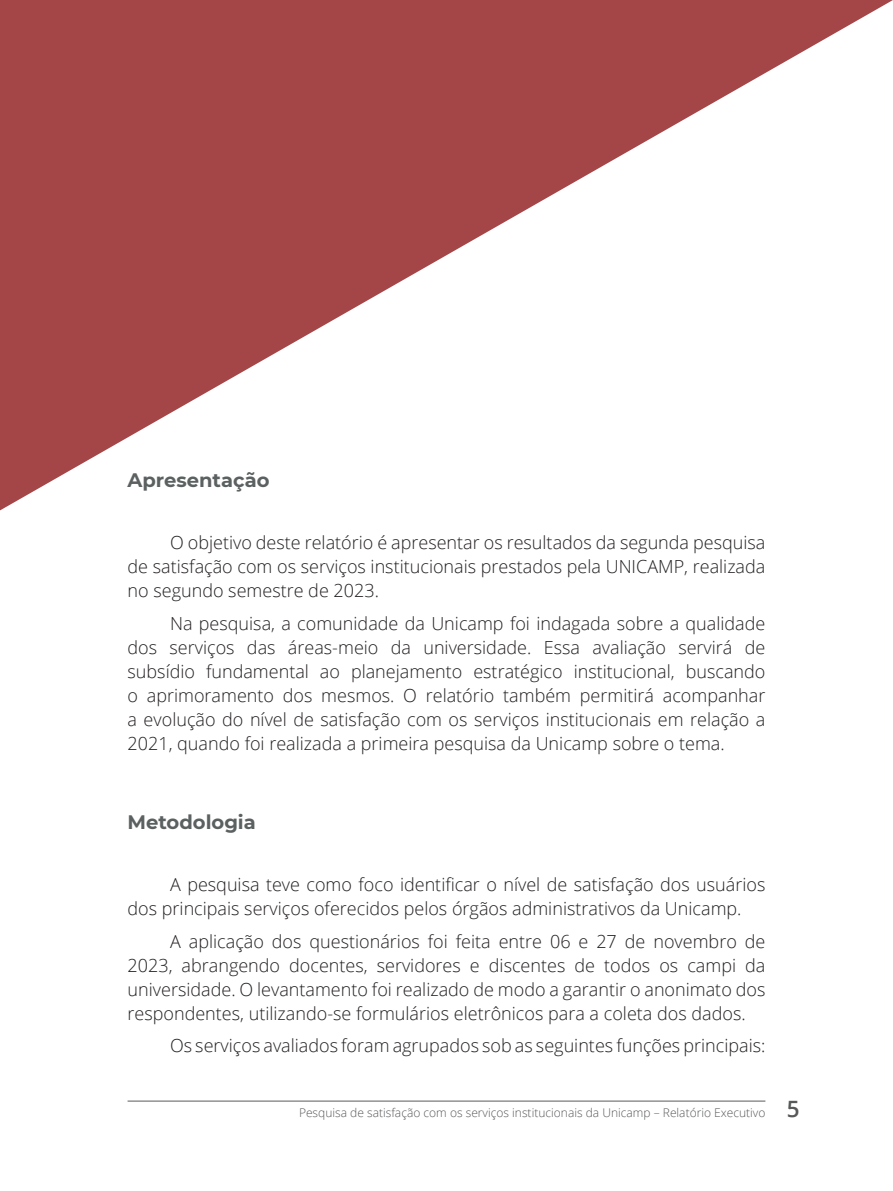
<style>
.page{position:relative;width:893px;height:1191px;background:#fff}
.page>*{position:absolute;margin:0;border:0;box-sizing:border-box;transform-origin:0 0}
.t1{font:700 19.5px "Montserrat";color:#5b6061}
.t2{font:300 18px/24px "Open Sans";color:#231f20;text-align:justify}
.t3{font:300 12px "Open Sans";color:#57585a}
.s1{font-weight:600;font-size:22.5px}
</style>
<div class="page">
<hr style="left:128px;top:1100px;width:637px;height:1px;background:#6c6d70">
<svg style="left:0;top:0;width:893px;height:510px"></svg>
<p class="t1" style="left:128px;top:466px;width:144px">Apresentação</p>
<p class="t2" style="left:128px;top:530px;width:639px;text-indent:43px">O objetivo deste relatório é apresentar os resultados da segunda pesquisa de satisfação com os serviços institucionais prestados pela UNICAMP, realizada no segundo semestre de 2023.</p>
<p class="t2" style="left:128px;top:610px;width:639px;text-indent:43px">Na pesquisa, a comunidade da Unicamp foi indagada sobre a qualidade dos serviços das áreas-meio da universidade. Essa avaliação servirá de subsídio fundamental ao planejamento estratégico institucional, buscando o aprimoramento dos mesmos. O relatório também permitirá acompanhar a evolução do nível de satisfação com os serviços institucionais em relação a 2021, quando foi realizada a primeira pesquisa da Unicamp sobre o tema.</p>
<p class="t1" style="left:128px;top:808px;width:130px">Metodologia</p>
<p class="t2" style="left:128px;top:872px;width:639px;text-indent:43px">A pesquisa teve como foco identificar o nível de satisfação dos usuários dos principais serviços oferecidos pelos órgãos administrativos da Unicamp.</p>
<p class="t2" style="left:128px;top:928px;width:639px;text-indent:43px">A aplicação dos questionários foi feita entre 06 e 27 de novembro de 2023, abrangendo docentes, servidores e discentes de todos os campi da universidade. O levantamento foi realizado de modo a garantir o anonimato dos respondentes, utilizando-se formulários eletrônicos para a coleta dos dados.</p>
<p class="t2" style="left:170px;top:1033px;width:597px">Os serviços avaliados foram agrupados sob as seguintes funções principais:</p>
<p class="t3" style="left:299px;top:1104px;width:502px">Pesquisa de satisfação com os serviços institucionais da Unicamp – Relatório Executivo <span class="s1">5</span></p>
</div>
